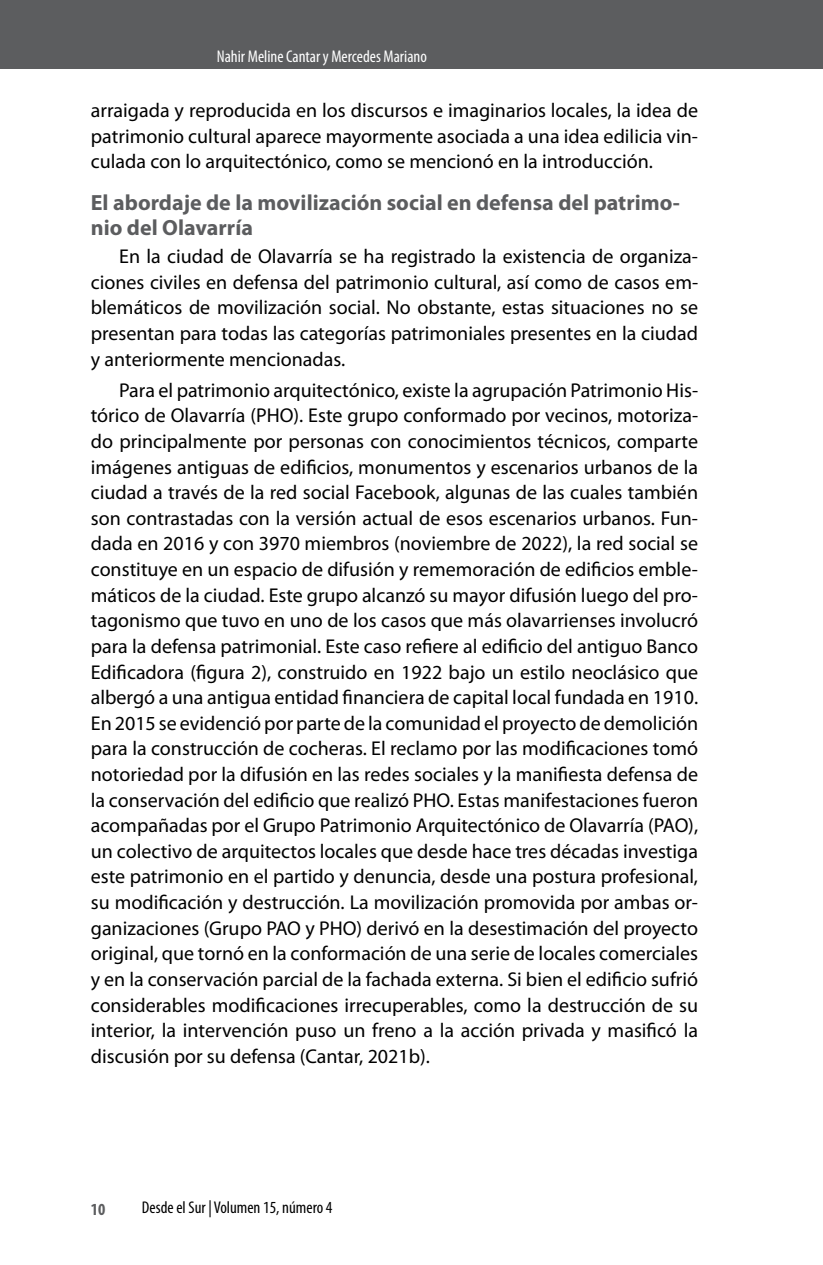
<style>
.page{position:relative;width:823px;height:1265px;background:#fff}
.page>*{position:absolute;margin:0;border:0;box-sizing:border-box;transform-origin:0 0}
.t1{font:700 22px/24.6px "Myriad Pro";color:#5c5d5f}
.t2{font:20px/25.6px "Myriad Pro";color:#000;text-align:justify}
.t3{font:condensed 17px "Myriad Pro";color:#fff}
.t4{font:condensed 17px "Myriad Pro";color:#000}
.t5{font:700 condensed 17px "Myriad Pro";color:#5c5d5f}
</style>
<div class="page">
<div style="left:0;top:0;width:822px;height:68px;background:#5c5d5f"></div>
<hr style="left:822px;top:0;width:1px;height:68px;background:#5c5d5f">
<p class="t3" style="left:217px;top:46px;width:211px">Nahir Meline Cantar y Mercedes Mariano</p>
<p class="t2" style="left:91px;top:97px;width:608px">arraigada y reproducida en los discursos e imaginarios locales, la idea de patrimonio cultural aparece mayormente asociada a una idea edilicia vin&shy;culada con lo arquitectónico, como se mencionó en la introducción.</p>
<p class="t1" style="left:91px;top:189px;width:590px">El abordaje de la movilización social en defensa del patrimo&shy;nio del Olavarría</p>
<p class="t2" style="left:91px;top:243px;width:608px;text-indent:28px">En la ciudad de Olavarría se ha registrado la existencia de organiza&shy;ciones civiles en defensa del patrimonio cultural, así como de casos em&shy;blemáticos de movilización social. No obstante, estas situaciones no se presentan para todas las categorías patrimoniales presentes en la ciudad y anteriormente mencionadas.</p>
<p class="t2" style="left:91px;top:377px;width:608px;text-indent:28px">Para el patrimonio arquitectónico, existe la agrupación Patrimonio His&shy;tórico de Olavarría (PHO). Este grupo conformado por vecinos, motoriza&shy;do principalmente por personas con conocimientos técnicos, comparte imágenes antiguas de edificios, monumentos y escenarios urbanos de la ciudad a través de la red social Facebook, algunas de las cuales también son contrastadas con la versión actual de esos escenarios urbanos. Fun&shy;dada en 2016 y con 3970 miembros (noviembre de 2022), la red social se constituye en un espacio de difusión y rememoración de edificios emble&shy;máticos de la ciudad. Este grupo alcanzó su mayor difusión luego del pro&shy;tagonismo que tuvo en uno de los casos que más olavarrienses involucró para la defensa patrimonial. Este caso refiere al edificio del antiguo Banco Edificadora (figura 2), construido en 1922 bajo un estilo neoclásico que albergó a una antigua entidad financiera de capital local fundada en 1910.<br>En 2015 se evidenció por parte de la comunidad el proyecto de demolición para la construcción de cocheras. El reclamo por las modificaciones tomó notoriedad por la difusión en las redes sociales y la manifiesta defensa de la conservación del edificio que realizó PHO. Estas manifestaciones fueron acompañadas por el Grupo Patrimonio Arquitectónico de Olavarría (PAO), un colectivo de arquitectos locales que desde hace tres décadas investiga este patrimonio en el partido y denuncia, desde una postura profesional, su modificación y destrucción. La movilización promovida por ambas or&shy;ganizaciones (Grupo PAO y PHO) derivó en la desestimación del proyecto original, que tornó en la conformación de una serie de locales comerciales y en la conservación parcial de la fachada externa. Si bien el edificio sufrió considerables modificaciones irrecuperables, como la destrucción de su interior, la intervención puso un freno a la acción privada y masificó la discusión por su defensa (Cantar, 2021b).</p>
<p class="t5" style="left:91px;top:1198px;width:16px">10</p>
<p class="t4" style="left:142px;top:1196px;width:192px">Desde el Sur | Volumen 15, número 4</p>
</div>
